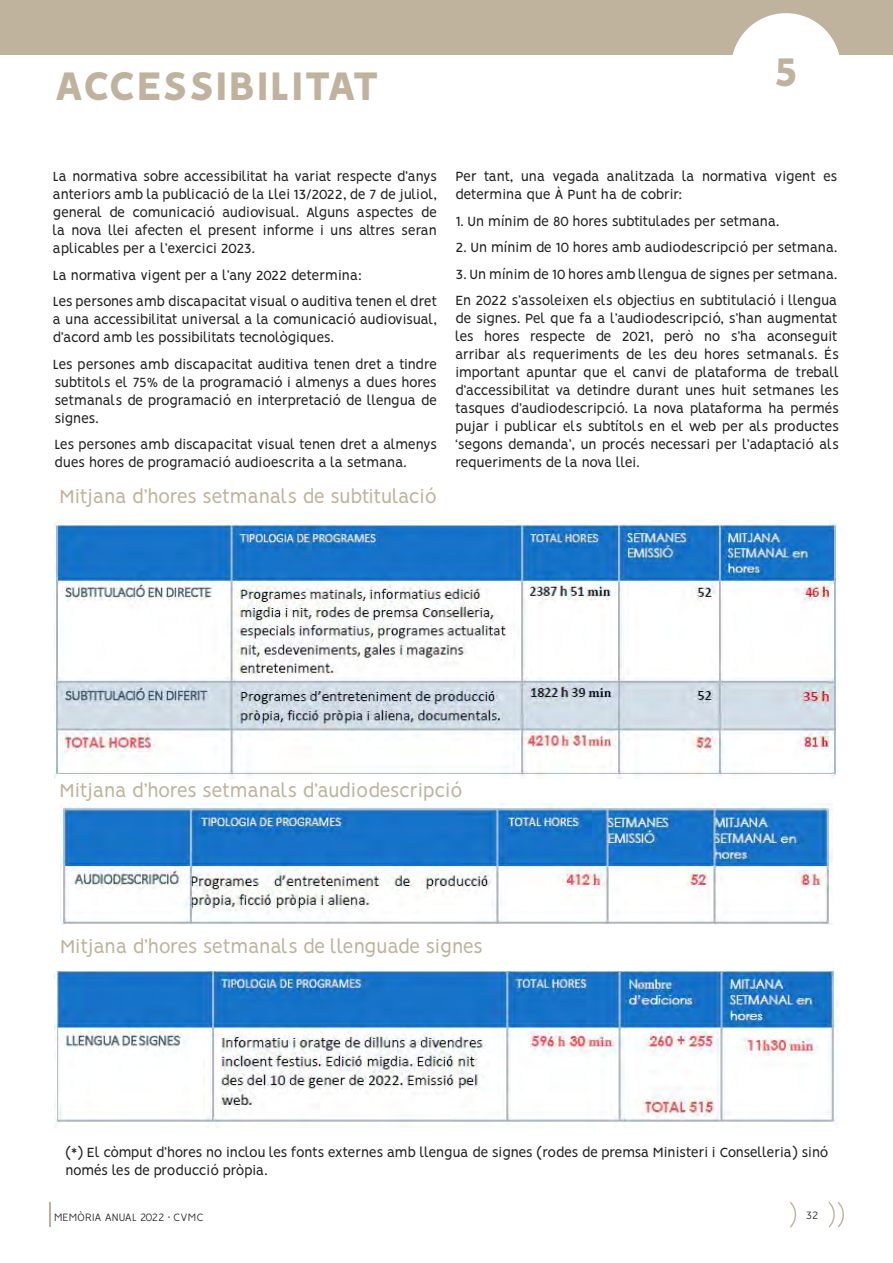
<style>
.page{position:relative;width:893px;height:1263px;background:#fff}
.page>*{position:absolute;margin:0;border:0;box-sizing:border-box;transform-origin:0 0}
.TITOL_APARTAT_-_PRIM{font:800 45px "Vision";color:#bfb39d}
.TITOL_SUBAPARTAT{font:21px "Vision";letter-spacing:-.02em;color:#bfb39d}
.TITOL_SUBAPARTAT-2{font:21px "Vision";color:#bfb39d}
.nom-programa{font:15px/18px "Vision";letter-spacing:-.02em;color:#231f20;text-align:justify}
.nom-programa-2{font:15px/18px "Vision";color:#231f20}
.t1{font:300 12px "Vision";color:#231f20}
</style>
<div class="page">
<div style="left:0;top:0;width:893px;height:54px;background:#bfb39d"></div>
<div style="left:731px;top:13px;width:110px;height:110px;background:#fff;border-radius:50%"></div>
<svg style="left:49px;top:1202px;width:1px;height:25px"></svg>
<svg style="left:828px;top:1202px;width:16px;height:25px"></svg>
<svg style="left:790px;top:1202px;width:6px;height:25px"></svg>
<img style="left:60px;top:804px;width:773px;height:121px">
<img style="left:54px;top:972px;width:785px;height:156px">
<img style="left:54px;top:520px;width:785px;height:258px">
<p class="TITOL_APARTAT_-_PRIM" style="left:54px;top:59px;width:327px">ACCESSIBILITAT</p>
<p class="TITOL_APARTAT_-_PRIM" style="left:774px;top:45px;width:26px">5</p>
<p class="nom-programa" style="left:53px;top:169px;width:386px">La normativa sobre accessibilitat ha variat respecte d’anys anteriors amb la publicació de la Llei 13/2022, de 7 de juliol, general de comunicació audiovisual. Alguns aspectes de la nova llei afecten el present informe i uns altres seran aplicables per a l’exercici 2023.</p>
<p class="nom-programa-2" style="left:53px;top:268px;width:311px">La normativa vigent per a l’any 2022 determina:</p>
<p class="nom-programa" style="left:53px;top:294px;width:386px">Les persones amb discapacitat visual o auditiva tenen el dret a una accessibilitat universal a la comunicació audiovisual, d’acord amb les possibilitats tecnològiques.</p>
<p class="nom-programa" style="left:53px;top:357px;width:386px">Les persones amb discapacitat auditiva tenen dret a tindre subtitols el 75% de la programació i almenys a dues hores setmanals de programació en interpretació de llengua de signes.</p>
<p class="nom-programa" style="left:54px;top:437px;width:384px">Les persones amb discapacitat visual tenen dret a almenys dues hores de programació audioescrita a la setmana.</p>
<p class="TITOL_SUBAPARTAT" style="left:60px;top:485px;width:379px">Mitjana d’hores setmanals de subtitulació</p>
<p class="nom-programa-2" style="left:455px;top:169px;width:383px">Per tant, una vegada analitzada la normativa vigent es determina que À Punt ha de cobrir:</p>
<p class="nom-programa" style="left:455px;top:214px;width:325px">1. Un mínim de 80 hores subtitulades per setmana.</p>
<p class="nom-programa-2" style="left:455px;top:240px;width:383px">2. Un mínim de 10 hores amb audiodescripció per setmana.</p>
<p class="nom-programa-2" style="left:455px;top:267px;width:383px">3. Un mínim de 10 hores amb llengua de signes per setmana.</p>
<p class="nom-programa" style="left:455px;top:293px;width:385px">En 2022 s’assoleixen els objectius en subtitulació i llengua de signes. Pel que fa a l’audiodescripció, s’han augmentat les hores respecte de 2021, però no s’ha aconseguit arribar als requeriments de les deu hores setmanals. És important apuntar que el canvi de plataforma de treball d’accessibilitat va detindre durant unes huit setmanes les tasques d’audiodescripció. La nova plataforma ha permés pujar i publicar els subtítols en el web per als productes ‘segons demanda’, un procés necessari per l’adaptació als requeriments de la nova llei.</p>
<p class="TITOL_SUBAPARTAT-2" style="left:60px;top:778px;width:404px">Mitjana d’hores setmanals d’audiodescripció</p>
<p class="TITOL_SUBAPARTAT" style="left:60px;top:935px;width:424px">Mitjana d’hores setmanals de llenguade signes</p>
<p class="nom-programa" style="left:65px;top:1144px;width:764px">(*) El còmput d’hores no inclou les fonts externes amb llengua de signes (rodes de premsa Ministeri i Conselleria) sinó només les de producció pròpia.</p>
<p class="t1" style="left:54px;top:1210px;width:151px">MEMÒRIA ANUAL 2022 · CVMC</p>
<p class="t1" style="left:806px;top:1208px;width:14px">32</p>
</div>
